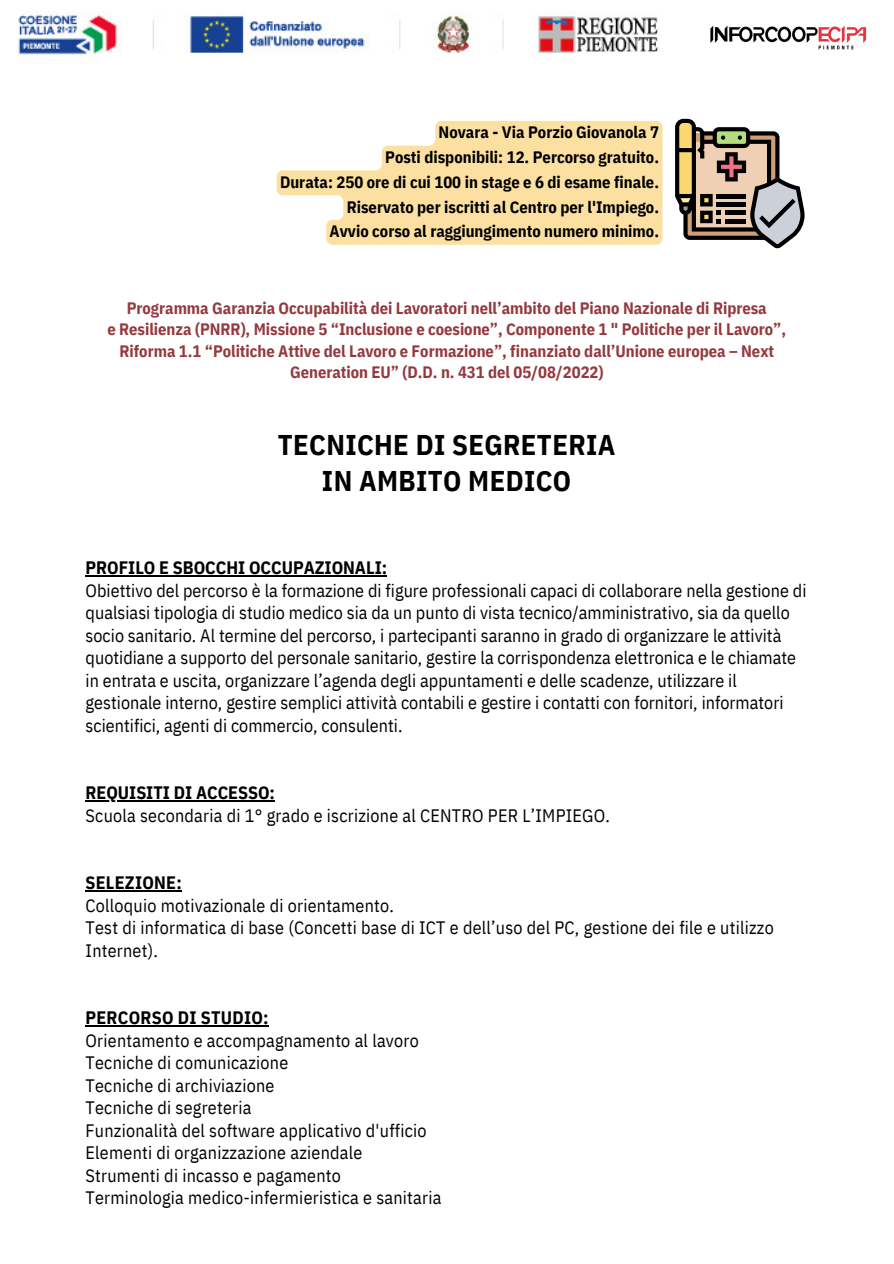
<style>
.page{position:relative;width:894px;height:1264px;background:#fff}
.page>*{position:absolute;margin:0;border:0;box-sizing:border-box;transform-origin:0 0}
.t1{font:700 28.5px/36px "IBM Plex Sans Cond";letter-spacing:.015em;color:#000;text-align:center}
.t2{font:18px/22.5px "IBM Plex Sans Cond";color:#000}
.t3{font:700 18px "IBM Plex Sans Cond";color:#000}
.t4{font:700 16.5px/21.3px "IBM Plex Sans Cond";color:#943a3f;text-align:center}
.t5{font:700 16.5px/24.8px "IBM Plex Sans Cond";color:#000;text-align:right}
</style>
<div class="page">
<img style="left:18px;top:11px;width:641px;height:48px">
<img style="left:710px;top:25px;width:157px;height:25px">
<svg style="left:675px;top:119px;width:129px;height:129px"></svg>
<hr style="left:725px;top:211px;width:20px;height:4px;background:#000">
<hr style="left:725px;top:219px;width:20px;height:4px;background:#000">
<hr style="left:716px;top:202px;width:29px;height:4px;background:#000">
<hr style="left:716px;top:194px;width:29px;height:4px;background:#000">
<hr style="left:86px;top:575px;width:301px;height:1px;background:#000">
<hr style="left:86px;top:800px;width:183px;height:1px;background:#000">
<hr style="left:86px;top:890px;width:96px;height:1px;background:#000">
<hr style="left:86px;top:1025px;width:183px;height:1px;background:#000">
<svg style="left:276px;top:121px;width:386px;height:124px;fill:#fce0a2"></svg>
<h2 class="t5" style="left:280px;top:120px;width:380px">Novara - Via Porzio Giovanola 7<br>Posti disponibili: 12. Percorso gratuito.<br>Durata: 250 ore di cui 100 in stage e 6 di esame finale.<br>Riservato per iscritti al Centro per l'Impiego.<br>Avvio corso al raggiungimento numero minimo.</h2>
<p class="t4" style="left:107px;top:297px;width:680px">Programma Garanzia Occupabilità dei Lavoratori nell’ambito del Piano Nazionale di Ripresa<br>e Resilienza (PNRR), Missione 5 “Inclusione e coesione”, Componente 1 " Politiche per il Lavoro”, Riforma 1.1 “Politiche Attive del Lavoro e Formazione”, finanziato dall’Unione europea – Next Generation EU” (D.D. n. 431 del 05/08/2022)</p>
<h1 class="t1" style="left:278px;top:426px;width:339px">TECNICHE DI SEGRETERIA<br>IN AMBITO MEDICO</h1>
<p class="t3" style="left:86px;top:555px;width:303px">PROFILO E SBOCCHI OCCUPAZIONALI:</p>
<p class="t2" style="left:86px;top:578px;width:722px">Obiettivo del percorso è la formazione di figure professionali capaci di collaborare nella gestione di qualsiasi tipologia di studio medico sia da un punto di vista tecnico/amministrativo, sia da quello socio sanitario. Al termine del percorso, i partecipanti saranno in grado di organizzare le attività quotidiane a supporto del personale sanitario, gestire la corrispondenza elettronica e le chiamate in entrata e uscita, organizzare l’agenda degli appuntamenti e delle scadenze, utilizzare il gestionale interno, gestire semplici attività contabili e gestire i contatti con fornitori, informatori scientifici, agenti di commercio, consulenti.</p>
<p class="t3" style="left:86px;top:780px;width:191px">REQUISITI DI ACCESSO:</p>
<p class="t2" style="left:86px;top:803px;width:525px">Scuola secondaria di 1° grado e iscrizione al CENTRO PER L’IMPIEGO.</p>
<p class="t3" style="left:86px;top:870px;width:98px">SELEZIONE:</p>
<p class="t2" style="left:86px;top:893px;width:689px">Colloquio motivazionale di orientamento.<br>Test di informatica di base (Concetti base di ICT e dell’uso del PC, gestione dei file e utilizzo<br>Internet).</p>
<p class="t3" style="left:86px;top:1005px;width:184px">PERCORSO DI STUDIO:</p>
<p class="t2" style="left:86px;top:1028px;width:357px">Orientamento e accompagnamento al lavoro Tecniche di comunicazione<br>Tecniche di archiviazione<br>Tecniche di segreteria<br>Funzionalità del software applicativo d'ufficio Elementi di organizzazione aziendale<br>Strumenti di incasso e pagamento Terminologia medico-infermieristica e sanitaria</p>
</div>
